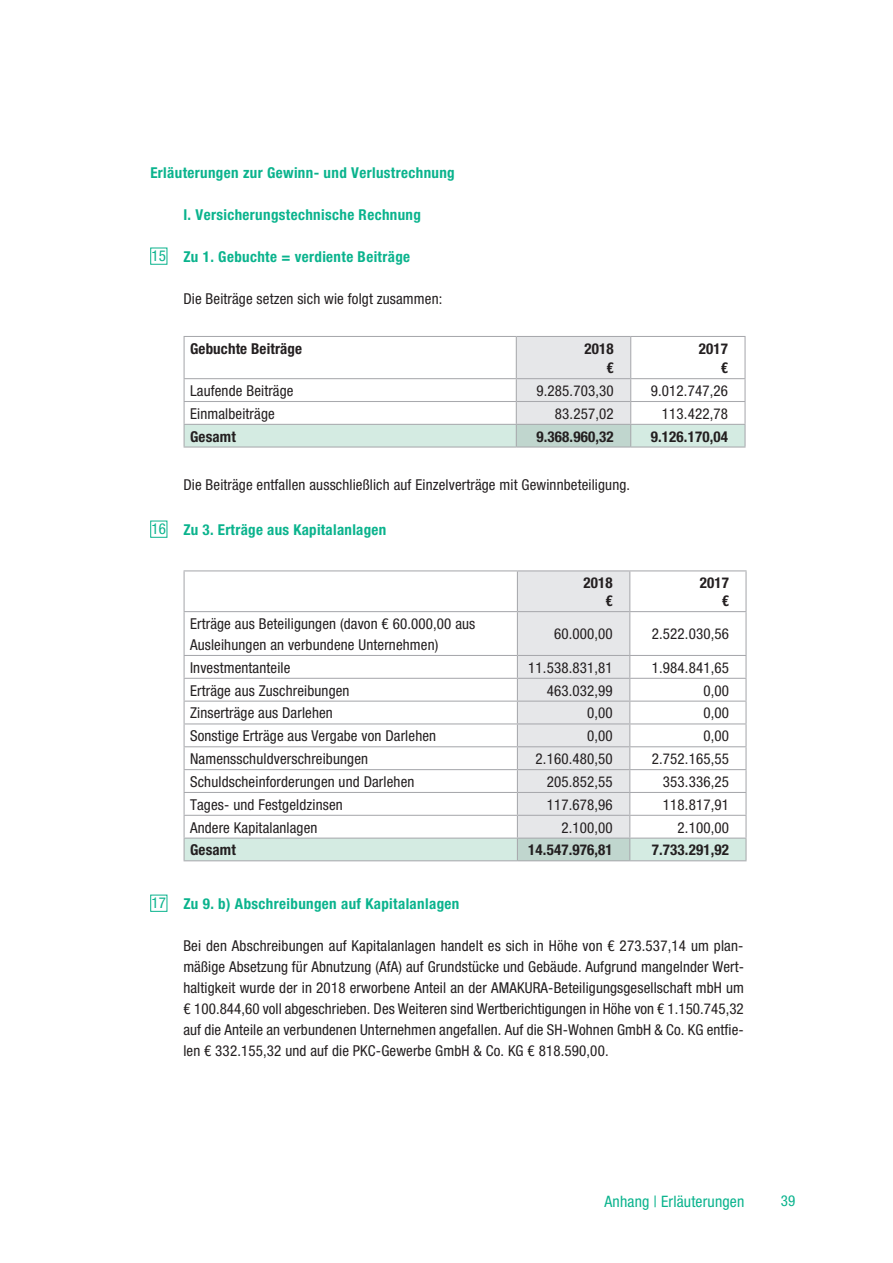
<style>
.page{position:relative;width:893px;height:1263px;background:#fff}
.page>*{position:absolute;margin:0;border:0;box-sizing:border-box;transform-origin:0 0}
.t1{font:condensed 15.75px "Helvetica Neue LT";letter-spacing:.01em;color:#0ab38d}
.t2{font:condensed 15px/21px "Helvetica Neue LT";letter-spacing:.01em;color:#231f20;text-align:justify}
.t3{font:700 condensed 15px "Helvetica Neue LT";letter-spacing:.025em;color:#0ab38d}
.t4{font:700 condensed 15px/18px "Helvetica Neue LT";letter-spacing:.01em;color:#231f20;text-align:right}
.t5{font:condensed 15px "Helvetica Neue LT";color:#0ab38d}
.s1{font-weight:400}
</style>
<div class="page">
<div style="left:150px;top:248px;width:17px;height:17px;border:1px solid #0ab38d"></div>
<div style="left:150px;top:521px;width:17px;height:17px;border:1px solid #0ab38d"></div>
<div style="left:150px;top:895px;width:17px;height:17px;border:1px solid #0ab38d"></div>
<hr style="left:184px;top:570px;width:333px;height:1px;background:#a8a9ad">
<hr style="left:517px;top:570px;width:113px;height:1px;background:#a8a9ad">
<hr style="left:630px;top:570px;width:117px;height:1px;background:#a8a9ad">
<hr style="left:745px;top:571px;width:2px;height:40px;background:#a8a9ad">
<hr style="left:630px;top:611px;width:117px;height:1px;background:#a8a9ad">
<hr style="left:745px;top:612px;width:2px;height:43px;background:#a8a9ad">
<hr style="left:630px;top:655px;width:117px;height:1px;background:#a8a9ad">
<hr style="left:745px;top:656px;width:2px;height:22px;background:#a8a9ad">
<hr style="left:630px;top:678px;width:117px;height:1px;background:#a8a9ad">
<hr style="left:745px;top:679px;width:2px;height:22px;background:#a8a9ad">
<hr style="left:630px;top:701px;width:117px;height:1px;background:#a8a9ad">
<hr style="left:745px;top:702px;width:2px;height:21px;background:#a8a9ad">
<hr style="left:630px;top:723px;width:117px;height:1px;background:#a8a9ad">
<hr style="left:745px;top:724px;width:2px;height:22px;background:#a8a9ad">
<hr style="left:630px;top:746px;width:117px;height:1px;background:#a8a9ad">
<hr style="left:745px;top:747px;width:2px;height:22px;background:#a8a9ad">
<hr style="left:630px;top:769px;width:117px;height:1px;background:#a8a9ad">
<hr style="left:745px;top:770px;width:2px;height:22px;background:#a8a9ad">
<hr style="left:630px;top:792px;width:117px;height:1px;background:#a8a9ad">
<hr style="left:745px;top:793px;width:2px;height:22px;background:#a8a9ad">
<hr style="left:630px;top:815px;width:117px;height:1px;background:#a8a9ad">
<hr style="left:745px;top:816px;width:2px;height:21px;background:#a8a9ad">
<hr style="left:630px;top:837px;width:117px;height:2px;background:#a8a9ad">
<svg style="left:184px;top:571px;width:562px;height:289px"></svg>
<hr style="left:745px;top:839px;width:2px;height:21px;background:#a8a9ad">
<hr style="left:184px;top:860px;width:333px;height:1px;background:#a8a9ad">
<hr style="left:517px;top:860px;width:113px;height:1px;background:#a8a9ad">
<hr style="left:630px;top:860px;width:117px;height:1px;background:#a8a9ad">
<hr style="left:631px;top:336px;width:115px;height:1px;background:#a8a9ad">
<hr style="left:744px;top:337px;width:2px;height:41px;background:#a8a9ad">
<hr style="left:631px;top:378px;width:115px;height:1px;background:#a8a9ad">
<hr style="left:744px;top:379px;width:2px;height:22px;background:#a8a9ad">
<hr style="left:631px;top:401px;width:115px;height:1px;background:#a8a9ad">
<hr style="left:744px;top:402px;width:2px;height:22px;background:#a8a9ad">
<hr style="left:631px;top:424px;width:115px;height:1px;background:#a8a9ad">
<svg style="left:184px;top:336px;width:561px;height:110px"></svg>
<hr style="left:744px;top:425px;width:2px;height:21px;background:#a8a9ad">
<hr style="left:184px;top:446px;width:332px;height:2px;background:#a8a9ad">
<hr style="left:516px;top:446px;width:115px;height:2px;background:#a8a9ad">
<hr style="left:631px;top:446px;width:115px;height:2px;background:#a8a9ad">
<p class="t3" style="left:150px;top:163px;width:306px">Erläuterungen zur Gewinn- und Verlustrechnung</p>
<p class="t3" style="left:183px;top:205px;width:239px">I. Versicherungstechnische Rechnung</p>
<p class="t3" style="left:152px;top:247px;width:260px"><span class="s1">15</span> Zu 1. Gebuchte = verdiente Beiträge</p>
<p class="t2" style="left:183px;top:288px;width:261px">Die Beiträge setzen sich wie folgt zusammen:</p>
<p class="t4" style="left:190px;top:339px;width:114px">Gebuchte Beiträge</p>
<p class="t4" style="left:584px;top:338px;width:31px;line-height:19.5px">2018 €</p>
<p class="t4" style="left:699px;top:338px;width:31px;line-height:19.5px">2017 €</p>
<p class="t2" style="left:190px;top:380px;width:105px">Laufende Beiträge</p>
<p class="t2" style="left:536px;top:380px;width:79px">9.285.703,30</p>
<p class="t2" style="left:651px;top:380px;width:79px">9.012.747,26</p>
<p class="t2" style="left:190px;top:403px;width:86px">Einmalbeiträge</p>
<p class="t2" style="left:555px;top:403px;width:60px">83.257,02</p>
<p class="t2" style="left:662px;top:403px;width:68px">113.422,78</p>
<p class="t4" style="left:190px;top:427px;width:47px">Gesamt</p>
<p class="t4" style="left:536px;top:427px;width:79px">9.368.960,32</p>
<p class="t4" style="left:651px;top:427px;width:79px">9.126.170,04</p>
<p class="t2" style="left:183px;top:474px;width:448px">Die Beiträge entfallen ausschließlich auf Einzelverträge mit Gewinnbeteiligung.</p>
<p class="t3" style="left:152px;top:520px;width:236px"><span class="s1">16</span> Zu 3. Erträge aus Kapitalanlagen</p>
<p class="t4" style="left:584px;top:573px;width:31px">2018 €</p>
<p class="t4" style="left:700px;top:573px;width:31px">2017 €</p>
<p class="t2" style="left:190px;top:613px;width:287px">Erträge aus Beteiligungen (davon € 60.000,00 aus<br>Ausleihungen an verbundene Unternehmen)</p>
<p class="t2" style="left:554px;top:623px;width:60px">60.000,00</p>
<p class="t2" style="left:652px;top:623px;width:79px">2.522.030,56</p>
<p class="t2" style="left:190px;top:657px;width:102px">Investmentanteile</p>
<p class="t2" style="left:528px;top:657px;width:86px">11.538.831,81</p>
<p class="t2" style="left:652px;top:657px;width:79px">1.984.841,65</p>
<p class="t2" style="left:190px;top:680px;width:161px">Erträge aus Zuschreibungen</p>
<p class="t2" style="left:547px;top:680px;width:68px">463.032,99</p>
<p class="t2" style="left:703px;top:680px;width:27px">0,00</p>
<p class="t2" style="left:190px;top:702px;width:144px">Zinserträge aus Darlehen</p>
<p class="t2" style="left:587px;top:702px;width:27px">0,00</p>
<p class="t2" style="left:703px;top:702px;width:27px">0,00</p>
<p class="t2" style="left:190px;top:725px;width:248px">Sonstige Erträge aus Vergabe von Darlehen</p>
<p class="t2" style="left:587px;top:725px;width:27px">0,00</p>
<p class="t2" style="left:703px;top:725px;width:27px">0,00</p>
<p class="t2" style="left:190px;top:748px;width:180px">Namensschuldverschreibungen</p>
<p class="t2" style="left:536px;top:748px;width:79px">2.160.480,50</p>
<p class="t2" style="left:652px;top:748px;width:79px">2.752.165,55</p>
<p class="t2" style="left:190px;top:771px;width:226px">Schuldscheinforderungen und Darlehen</p>
<p class="t2" style="left:547px;top:771px;width:68px">205.852,55</p>
<p class="t2" style="left:663px;top:771px;width:68px">353.336,25</p>
<p class="t2" style="left:190px;top:794px;width:154px">Tages- und Festgeldzinsen</p>
<p class="t2" style="left:547px;top:794px;width:68px">117.678,96</p>
<p class="t2" style="left:663px;top:794px;width:68px">118.817,91</p>
<p class="t2" style="left:190px;top:817px;width:129px">Andere Kapitalanlagen</p>
<p class="t2" style="left:561px;top:817px;width:53px">2.100,00</p>
<p class="t2" style="left:678px;top:817px;width:53px">2.100,00</p>
<p class="t4" style="left:190px;top:841px;width:47px">Gesamt</p>
<p class="t4" style="left:528px;top:841px;width:86px">14.547.976,81</p>
<p class="t4" style="left:652px;top:841px;width:79px">7.733.291,92</p>
<p class="t3" style="left:152px;top:894px;width:309px"><span class="s1">17</span> Zu 9. b) Abschreibungen auf Kapitalanlagen</p>
<p class="t2" style="left:183px;top:935px;width:562px">Bei den Abschreibungen auf Kapitalanlagen handelt es sich in Höhe von € 273.537,14 um plan&shy;mäßige Absetzung für Abnutzung (AfA) auf Grundstücke und Gebäude. Aufgrund mangelnder Wert&shy;haltigkeit wurde der in 2018 erworbene Anteil an der AMAKURA-Beteiligungsgesellschaft mbH um € 100.844,60 voll abgeschrieben. Des Weiteren sind Wertberichtigungen in Höhe von € 1.150.745,32 auf die Anteile an verbundenen Unternehmen angefallen. Auf die SH-Wohnen GmbH &amp; Co. KG entfie&shy;len € 332.155,32 und auf die PKC-Gewerbe GmbH &amp; Co. KG € 818.590,00.</p>
<p class="t1" style="left:605px;top:1192px;width:141px">Anhang | Erläuterungen</p>
<p class="t5" style="left:781px;top:1192px;width:16px">39</p>
</div>
